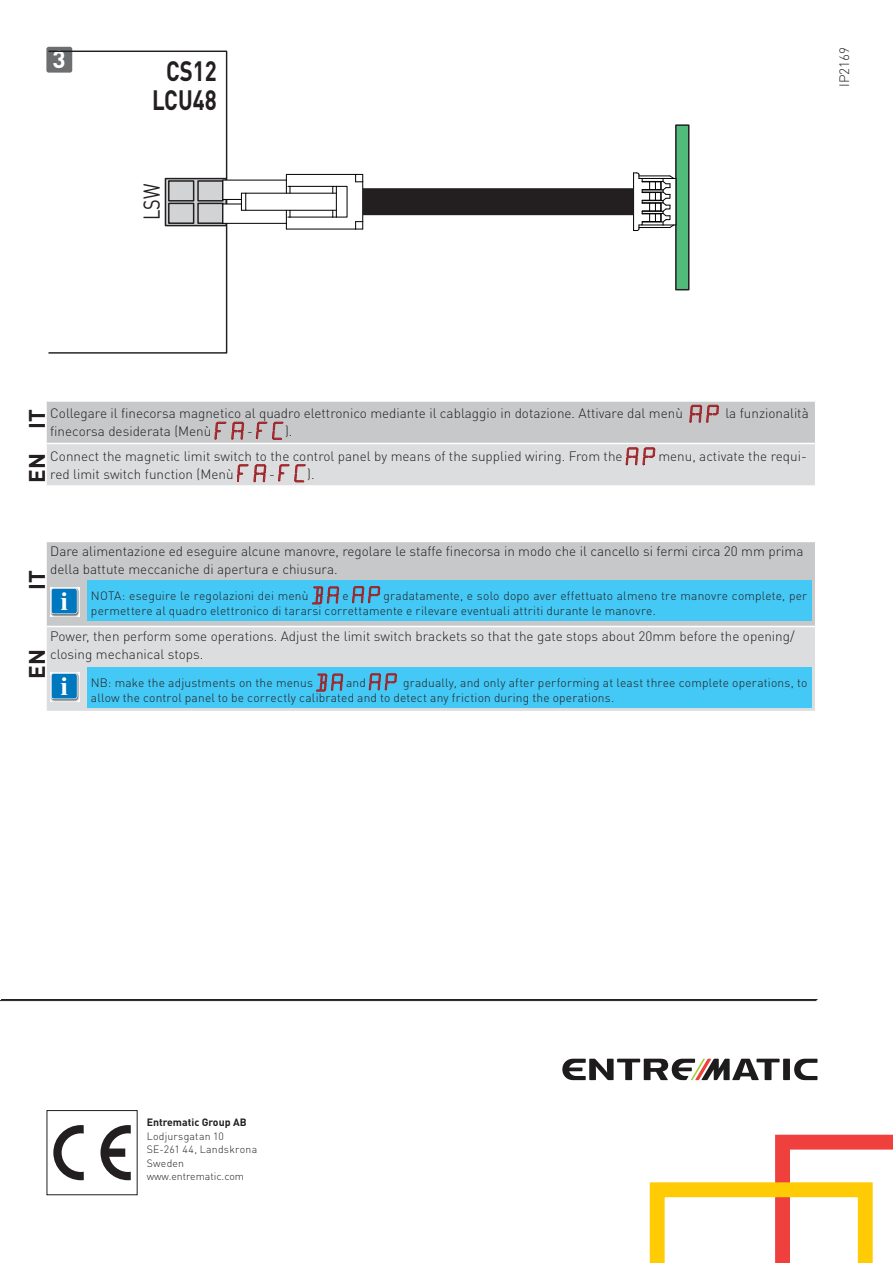
<style>
.page{position:relative;width:893px;height:1263px;background:#fff}
.page>*{position:absolute;margin:0;border:0;box-sizing:border-box;transform-origin:0 0}
.t1{font:700 27.75px/29.1px "DIN Pro";color:#231f20;text-align:center;scale:.8 1}
.t2{font:700 24.3px "DIN Pro";color:#fff}
.t3{font:22.65px "DIN Pro";color:#231f20;scale:.8 1}
.t4{font:700 22.5px "DIN Pro";color:#231f20}
.t5{font:300 13.5px/18px "DIN Pro";color:#231f20}
.t6{font:300 12px/15px "DIN Pro";letter-spacing:.015em;color:#231f20}
.t7{font:300 10.5px/13.5px "DIN Pro";letter-spacing:.02em;color:#231f20}
.t8{font:700 10.5px "DIN Pro";color:#231f20}
.s1{font-family:"Times New Roman";font-weight:700;font-size:26.25px;color:#fff}
</style>
<div class="page">
<hr style="left:0;top:1000px;width:816px;height:1px;background:#231f20">
<svg style="left:53px;top:1125px;width:31px;height:55px"></svg>
<svg style="left:100px;top:1125px;width:31px;height:55px"></svg>
<div style="left:47px;top:1110px;width:90px;height:85px;border:1px solid #231f20"></div>
<svg style="left:650px;top:1135px;width:243px;height:128px"></svg>
<hr style="left:1px;top:999px;width:816px;height:1px;background:#231f20">
<svg style="left:794px;top:1059px;width:23px;height:21px"></svg>
<div style="left:783px;top:1059px;width:7px;height:21px;background:#1d1b1c"></div>
<svg style="left:562px;top:1059px;width:218px;height:21px"></svg>
<div style="left:46px;top:47px;width:26px;height:26px;background:#6d6e70;border-radius:2px"></div>
<div style="left:48px;top:51px;width:179px;height:303px;border:1px solid #231f20"></div>
<div style="left:165px;top:179px;width:61px;height:47px;background:linear-gradient(to bottom,#d1d3d4,#d1d3d4)"></div>
<div style="left:165px;top:178px;width:62px;height:48px;border:1px solid #231f20"></div>
<div style="left:169px;top:181px;width:25px;height:20px;background:#d1d3d4"></div>
<div style="left:168px;top:180px;width:26px;height:22px;border:1px solid #231f20"></div>
<div style="left:198px;top:181px;width:25px;height:20px;background:#d1d3d4"></div>
<div style="left:197px;top:180px;width:27px;height:22px;border:1px solid #231f20"></div>
<div style="left:169px;top:203px;width:25px;height:20px;background:#d1d3d4"></div>
<div style="left:168px;top:203px;width:26px;height:21px;border:1px solid #231f20"></div>
<div style="left:198px;top:203px;width:25px;height:20px;background:#d1d3d4"></div>
<div style="left:197px;top:203px;width:27px;height:21px;border:1px solid #231f20"></div>
<div style="left:676px;top:125px;width:13px;height:165px;background:#51bb7b"></div>
<div style="left:675px;top:124px;width:14px;height:166px;border:1px solid #231f20"></div>
<hr style="left:676px;top:178px;width:1px;height:47px;background:#000">
<svg style="left:633px;top:173px;width:43px;height:58px"></svg>
<svg style="left:223px;top:174px;width:140px;height:56px"></svg>
<div style="left:336px;top:186px;width:11px;height:31px;border:1px solid #000"></div>
<div style="left:363px;top:188px;width:271px;height:27px;background:#231f20"></div>
<div style="left:46px;top:401px;width:770px;height:42px;background:#c6c8ca"></div>
<div style="left:46px;top:443px;width:770px;height:43px;background:#dcddde"></div>
<hr style="left:45px;top:400px;width:771px;height:2px;background:#fff">
<hr style="left:45px;top:402px;width:2px;height:41px;background:#fff">
<hr style="left:815px;top:402px;width:1px;height:41px;background:#fff">
<hr style="left:45px;top:443px;width:2px;height:42px;background:#fff">
<hr style="left:815px;top:443px;width:1px;height:42px;background:#fff">
<hr style="left:45px;top:485px;width:771px;height:2px;background:#fff">
<hr style="left:47px;top:443px;width:768px;height:1px;background:#fff">
<svg style="left:690px;top:405px;width:29px;height:17px"></svg>
<svg style="left:215px;top:422px;width:11px;height:17px"></svg>
<svg style="left:232px;top:422px;width:12px;height:17px"></svg>
<svg style="left:256px;top:422px;width:27px;height:17px"></svg>
<svg style="left:626px;top:448px;width:29px;height:17px"></svg>
<svg style="left:237px;top:465px;width:11px;height:17px"></svg>
<svg style="left:254px;top:465px;width:12px;height:17px"></svg>
<svg style="left:278px;top:465px;width:11px;height:16px"></svg>
<svg style="left:295px;top:465px;width:10px;height:17px"></svg>
<div style="left:46px;top:541px;width:770px;height:85px;background:#c6c8ca"></div>
<div style="left:46px;top:626px;width:770px;height:85px;background:#dcddde"></div>
<hr style="left:45px;top:541px;width:771px;height:1px;background:#fff">
<hr style="left:45px;top:542px;width:2px;height:84px;background:#fff">
<hr style="left:815px;top:542px;width:1px;height:84px;background:#fff">
<hr style="left:45px;top:626px;width:2px;height:85px;background:#fff">
<hr style="left:815px;top:626px;width:1px;height:85px;background:#fff">
<hr style="left:47px;top:626px;width:768px;height:1px;background:#fff">
<img style="left:50px;top:587px;width:30px;height:29px">
<svg style="left:51px;top:588px;width:27px;height:26px"></svg>
<div style="left:87px;top:581px;width:724px;height:40px;background:#44c8f5"></div>
<svg style="left:312px;top:587px;width:27px;height:17px"></svg>
<svg style="left:352px;top:586px;width:28px;height:17px"></svg>
<img style="left:50px;top:672px;width:30px;height:29px">
<svg style="left:51px;top:673px;width:27px;height:26px"></svg>
<div style="left:87px;top:668px;width:724px;height:40px;background:#44c8f5"></div>
<svg style="left:316px;top:674px;width:27px;height:17px"></svg>
<svg style="left:369px;top:674px;width:28px;height:16px"></svg>
<h2 class="t2" style="left:53px;top:46px;width:15px">3</h2>
<h1 class="t1" style="left:152px;top:57px;width:82px">CS12<br>LCU48</h1>
<h3 class="t3" style="left:139px;top:220px;width:47px;rotate:-90deg">LSW</h3>
<p class="t5" style="left:837px;top:87px;width:41px;rotate:-90deg">IP2169</p>
<p class="t5" style="left:50px;top:406px;width:634px">Collegare il finecorsa magnetico al quadro elettronico mediante il cablaggio in dotazione. Attivare dal menù</p>
<p class="t5" style="left:725px;top:406px;width:85px">la funzionalità</p>
<p class="t5" style="left:50px;top:424px;width:163px">finecorsa desiderata (Menù</p>
<h3 class="t4" style="left:24px;top:429px;width:21px;rotate:-90deg">IT</h3>
<h3 class="t4" style="left:24px;top:482px;width:31px;rotate:-90deg">EN</h3>
<p class="t5" style="left:50px;top:421px;width:574px;line-height:24.5px;text-indent:197px">- ).<br>Connect the magnetic limit switch to the control panel by means of the supplied wiring. From the</p>
<p class="t5" style="left:658px;top:449px;width:150px">menu, activate the requi-</p>
<p class="t5" style="left:50px;top:467px;width:185px">red limit switch function (Menù</p>
<p class="t5" style="left:269px;top:467px;width:47px">- ).</p>
<p class="t5" style="left:50px;top:544px;width:755px">Dare alimentazione ed eseguire alcune manovre, regolare le staffe finecorsa in modo che il cancello si fermi circa 20 mm prima della battute meccaniche di apertura e chiusura.</p>
<p class="t6" style="left:61px;top:589px;width:249px"><span class="s1">i</span> NOTA: eseguire le regolazioni dei menù</p>
<p class="t6" style="left:342px;top:589px;width:8px">e</p>
<h3 class="t4" style="left:24px;top:589px;width:21px;rotate:-90deg">IT</h3>
<p class="t6" style="left:91px;top:589px;width:718px;text-indent:293px">gradatamente, e solo dopo aver effettuato almeno tre manovre complete, per permettere al quadro elettronico di tararsi correttamente e rilevare eventuali attriti durante le manovre.</p>
<p class="t5" style="left:50px;top:629px;width:746px">Power, then perform some operations. Adjust the limit switch brackets so that the gate stops about 20mm before the opening/ closing mechanical stops.</p>
<p class="t6" style="left:61px;top:677px;width:254px"><span class="s1">i</span> NB: make the adjustments on the menus</p>
<p class="t6" style="left:346px;top:677px;width:21px">and</p>
<h3 class="t4" style="left:24px;top:678px;width:31px;rotate:-90deg">EN</h3>
<p class="t6" style="left:91px;top:677px;width:718px;text-indent:312px">gradually, and only after performing at least three complete operations, to allow the control panel to be correctly calibrated and to detect any friction during the operations.</p>
<p class="t8" style="left:147px;top:1117px;width:101px">Entrematic Group AB</p>
<p class="t7" style="left:147px;top:1131px;width:112px">Lodjursgatan 10<br>SE-261 44, Landskrona<br>Sweden www.entrematic.com</p>
</div>
